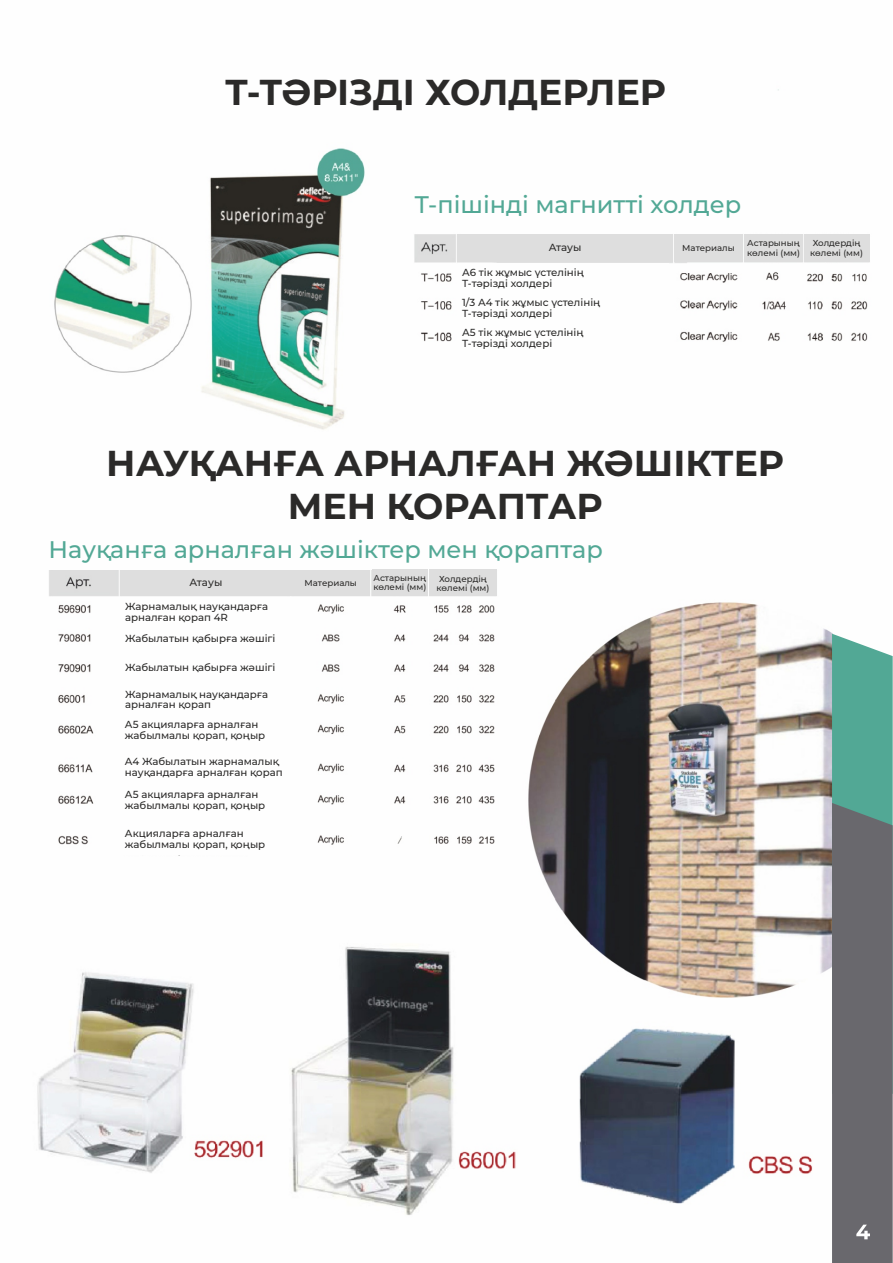
<style>
.page{position:relative;width:893px;height:1263px;background:#fff}
.page>*{position:absolute;margin:0;border:0;box-sizing:border-box;transform-origin:0 0}
.t1{font:700 36px/42.2px "Montserrat";color:#2b2a29;text-align:center}
.t2{font:500 24px "Montserrat";color:#52a895}
.t3{font:500 10.35px "Montserrat";color:#2b2a29}
.t4{font:500 10.2px/10.8px "Montserrat";color:#2b2a29}
.t5{font:500 8.7px/9.1px "Montserrat";color:#2b2a29}
</style>
<div class="page">
<img style="left:37px;top:947px;width:776px;height:268px">
<img style="left:513px;top:602px;width:319px;height:399px">
<img style="left:54px;top:89px;width:816px;height:341px">
<svg style="left:832px;top:634px;width:61px;height:629px;background:#667c7b"></svg>
<img style="left:49px;top:570px;width:448px;height:286px">
<div style="left:405px;top:163px;width:343px;height:62px;background:#fefefe"></div>
<div style="left:457px;top:235px;width:215px;height:27px;background:#dedede"></div>
<div style="left:674px;top:235px;width:69px;height:27px;background:#dedede"></div>
<div style="left:744px;top:234px;width:59px;height:28px;background:#dedede"></div>
<div style="left:804px;top:234px;width:65px;height:28px;background:#dedede"></div>
<div style="left:120px;top:570px;width:171px;height:26px;background:#dedede"></div>
<div style="left:292px;top:570px;width:78px;height:26px;background:#dedede"></div>
<div style="left:372px;top:570px;width:56px;height:26px;background:#dedede"></div>
<div style="left:429px;top:570px;width:67px;height:26px;background:#dedede"></div>
<div style="left:458px;top:264px;width:210px;height:94px;background:#fefefe"></div>
<div style="left:118px;top:598px;width:181px;height:257px;background:#fefefe"></div>
<h1 class="t1" style="left:225px;top:71px;width:442px">Т-ТӘРІЗДІ ХОЛДЕРЛЕР</h1>
<h2 class="t2" style="left:415px;top:190px;width:328px">T-пішінді магнитті холдер</h2>
<p class="t3" style="left:549px;top:241px;width:34px">Атауы</p>
<p class="t5" style="left:682px;top:243px;width:54px">Материалы</p>
<p class="t5" style="left:747px;top:239px;width:54px">Астарының көлемі (мм)</p>
<p class="t5" style="left:810px;top:239px;width:54px">Холдердің көлемі (мм)</p>
<p class="t4" style="left:462px;top:267px;width:123px">А6 тік жұмыс үстелінің<br>Т-тәрізді холдері</p>
<p class="t4" style="left:462px;top:297px;width:140px">1/3 А4 тік жұмыс үстелінің<br>Т-тәрізді холдері</p>
<p class="t4" style="left:462px;top:327px;width:123px">А5 тік жұмыс үстелінің<br>Т-тәрізді холдері</p>
<h1 class="t1" style="left:106px;top:442px;width:679px">НАУҚАНҒА АРНАЛҒАН ЖӘШІКТЕР<br>МЕН ҚОРАПТАР</h1>
<h2 class="t2" style="left:49px;top:535px;width:556px">Науқанға арналған жәшіктер мен қораптар</h2>
<p class="t3" style="left:189px;top:576px;width:34px">Атауы</p>
<p class="t5" style="left:305px;top:578px;width:54px">Материалы</p>
<p class="t5" style="left:373px;top:574px;width:54px">Астарының көлемі (мм)</p>
<p class="t5" style="left:437px;top:574px;width:54px">Холдердің көлемі (мм)</p>
<p class="t4" style="left:125px;top:601px;width:145px">Жарнамалық науқандарға арналған қорап 4R</p>
<p class="t4" style="left:125px;top:633px;width:152px">Жабылатын қабырға жәшігі</p>
<p class="t4" style="left:125px;top:662px;width:152px">Жабылатын қабырға жәшігі</p>
<p class="t4" style="left:125px;top:688px;width:145px">Жарнамалық науқандарға арналған қорап</p>
<p class="t4" style="left:125px;top:719px;width:142px">А5 акцияларға арналған жабылмалы қорап, қоңыр</p>
<p class="t4" style="left:125px;top:756px;width:159px">А4 Жабылатын жарнамалық науқандарға арналған қорап</p>
<p class="t4" style="left:125px;top:789px;width:142px">А5 акцияларға арналған жабылмалы қорап, қоңыр</p>
<p class="t4" style="left:125px;top:828px;width:142px">Акцияларға арналған жабылмалы қорап, қоңыр</p>
</div>
